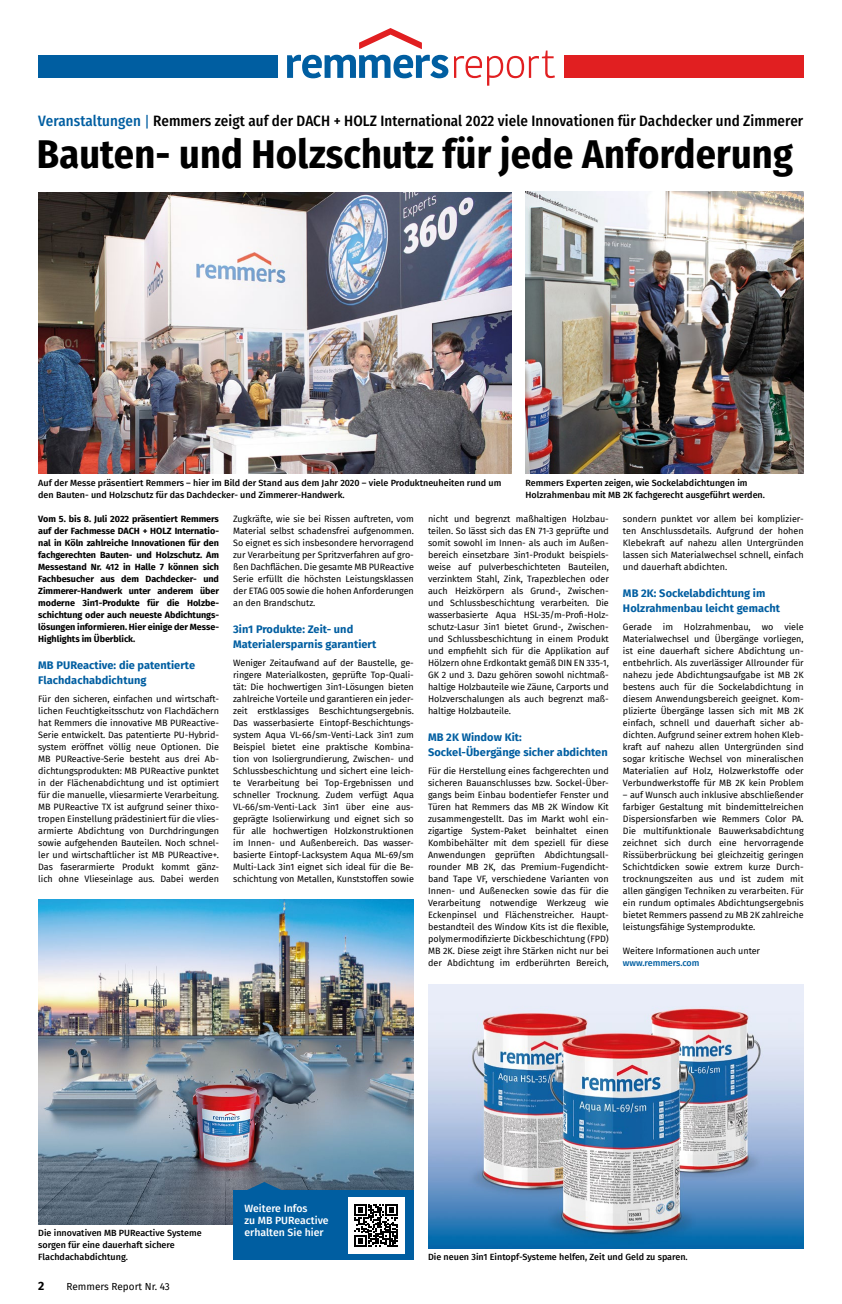
<style>
.page{position:relative;width:842px;height:1304px;background:#fff}
.page>*{position:absolute;margin:0;border:0;box-sizing:border-box;transform-origin:0 0}
.t1{font:700 40px "Fira Sans Condensed";letter-spacing:.005em;color:#000}
.t2{font:500 15px "Fira Sans Condensed";letter-spacing:.005em;color:#000}
.t3{font:700 12px "Fira Sans";color:#000}
.t4{font:700 11px/15px "Fira Sans";letter-spacing:.005em;color:#005ea1}
.t5{font:500 10.5px/12px "Fira Sans";color:#fff}
.t6{font:10px "Fira Sans";color:#000}
.t7{font:9px/12px "Fira Sans";letter-spacing:-.005em;color:#000;text-align:justify}
.t8{font:500 9px/12px "Fira Sans";color:#000}
.t9{font:700 9px/12px "Fira Sans";letter-spacing:-.005em;color:#000;text-align:justify}
.t10{font:500 9px "Fira Sans";letter-spacing:-.005em;color:#005ea1}
.s1{color:#005ea1}
.s2{font-weight:400;color:#005ea1}
</style>
<div class="page">
<div style="left:38px;top:55px;width:240px;height:23px;background:#005ea1"></div>
<div style="left:564px;top:55px;width:240px;height:23px;background:#e11f21"></div>
<svg style="left:287px;top:55px;width:161px;height:23px"></svg>
<svg style="left:359px;top:28px;width:63px;height:21px"></svg>
<svg style="left:454px;top:51px;width:101px;height:35px"></svg>
<img style="left:38px;top:192px;width:473px;height:282px">
<img style="left:525px;top:192px;width:279px;height:282px">
<img style="left:38px;top:900px;width:376px;height:324px">
<img style="left:428px;top:984px;width:376px;height:264px">
<svg style="left:240px;top:1182px;width:48px;height:9px"></svg>
<div style="left:233px;top:1191px;width:181px;height:69px;background:#005ea1"></div>
<div style="left:348px;top:1197px;width:56px;height:57px;background:#fff"></div>
<svg style="left:355px;top:1204px;width:43px;height:43px"></svg>
<h2 class="t2" style="left:38px;top:109px;width:766px"><span class="s1">Veranstaltungen</span> <span class="s2">|</span> Remmers zeigt auf der DACH + HOLZ International 2022 viele Innovationen für Dachdecker und Zimmerer</h2>
<h1 class="t1" style="left:37px;top:121px;width:757px">Bauten- und Holzschutz für jede Anforderung</h1>
<p class="t8" style="left:38px;top:476px;width:464px">Auf der Messe präsentiert Remmers – hier im Bild der Stand aus dem Jahr 2020 – viele Produktneuheiten rund um den Bauten- und Holzschutz für das Dachdecker- und Zimmerer-Handwerk.</p>
<p class="t8" style="left:525px;top:476px;width:241px">Remmers Experten zeigen, wie Sockelabdichtungen im<br>Holzrahmenbau mit MB 2K fachgerecht ausgeführt werden.</p>
<p class="t9" style="left:38px;top:512px;width:182px">Vom 5. bis 8. Juli 2022 präsentiert Remmers auf der Fachmesse DACH + HOLZ Internatio&shy;nal in Köln zahlreiche Innovationen für den fachgerechten Bauten- und Holzschutz. Am Messestand Nr. 412 in Halle 7 können sich Fachbesucher aus dem Dachdecker- und Zimmerer-Handwerk unter anderem über moderne 3in1-Produkte für die Holzbe&shy;schichtung oder auch neueste Abdichtungs&shy;lösungen informieren. Hier einige der Messe-Highlights im Überblick.</p>
<p class="t4" style="left:38px;top:657px;width:158px">MB PUReactive: die patentierte<br>Flachdachabdichtung</p>
<p class="t7" style="left:38px;top:693px;width:182px">Für den sicheren, einfachen und wirtschaft&shy;lichen Feuchtigkeitsschutz von Flachdächern hat Remmers die innovative MB PUReactive-Serie entwickelt. Das patentierte PU-Hybrid&shy;system eröffnet völlig neue Optionen. Die MB PUReactive-Serie besteht aus drei Ab&shy;dichtungsprodukten: MB PUReactive punktet in der Flächenabdichtung und ist optimiert für die manuelle, vliesarmierte Verarbeitung.<br>MB PUReactive TX ist aufgrund seiner thixo&shy;tropen Einstellung prädestiniert für die vlies&shy;armierte Abdichtung von Durchdringungen sowie aufgehenden Bauteilen. Noch schnel&shy;ler und wirtschaftlicher ist MB PUReactive+.<br>Das faserarmierte Produkt kommt gänz&shy;lich ohne Vlieseinlage aus. Dabei werden</p>
<p class="t7" style="left:233px;top:513px;width:182px">Zugkräfte, wie sie bei Rissen auftreten, vom Material selbst schadensfrei aufgenommen.<br>So eignet es sich insbesondere hervorragend zur Verarbeitung per Spritzverfahren auf gro&shy;ßen Dachflächen. Die gesamte MB PUReactive Serie erfüllt die höchsten Leistungsklassen der ETAG 005 sowie die hohen Anforderungen an den Brandschutz.</p>
<p class="t4" style="left:233px;top:621px;width:145px">3in1 Produkte: Zeit- und<br>Materialersparnis garantiert</p>
<p class="t7" style="left:233px;top:657px;width:182px">Weniger Zeitaufwand auf der Baustelle, ge&shy;ringere Materialkosten, geprüfte Top-Quali&shy;tät: Die hochwertigen 3in1-Lösungen bieten zahlreiche Vorteile und garantieren ein jeder&shy;zeit erstklassiges Beschichtungsergebnis.<br>Das wasserbasierte Eintopf-Beschichtungs&shy;system Aqua VL-66/sm-Venti-Lack 3in1 zum Beispiel bietet eine praktische Kombina&shy;tion von Isoliergrundierung, Zwischen- und Schlussbeschichtung und sichert eine leich&shy;te Verarbeitung bei Top-Ergebnissen und schneller Trocknung. Zudem verfügt Aqua VL-66/sm-Venti-Lack 3in1 über eine aus&shy;geprägte Isolierwirkung und eignet sich so für alle hochwertigen Holzkonstruktionen im Innen- und Außenbereich. Das wasser&shy;basierte Eintopf-Lacksystem Aqua ML-69/sm Multi-Lack 3in1 eignet sich ideal für die Be&shy;schichtung von Metallen, Kunststoffen sowie</p>
<p class="t7" style="left:428px;top:513px;width:182px">nicht und begrenzt maßhaltigen Holzbau&shy;teilen. So lässt sich das EN 71-3 geprüfte und somit sowohl im Innen- als auch im Außen&shy;bereich einsetzbare 3in1-Produkt beispiels&shy;weise auf pulverbeschichteten Bauteilen, verzinktem Stahl, Zink, Trapezblechen oder auch Heizkörpern als Grund-, Zwischen&shy;und Schlussbeschichtung verarbeiten. Die wasserbasierte Aqua HSL-35/m-Profi-Holz&shy;schutz-Lasur 3in1 bietet Grund-, Zwischen&shy;und Schlussbeschichtung in einem Produkt und empfiehlt sich für die Applikation auf Hölzern ohne Erdkontakt gemäß DIN EN 335-1, GK 2 und 3. Dazu gehören sowohl nichtmaß&shy;haltige Holzbauteile wie Zäune, Carports und Holzverschalungen als auch begrenzt maß&shy;haltige Holzbauteile.</p>
<p class="t4" style="left:428px;top:729px;width:181px">MB 2K Window Kit:<br>Sockel-Übergänge sicher abdichten</p>
<p class="t7" style="left:428px;top:765px;width:182px">Für die Herstellung eines fachgerechten und sicheren Bauanschlusses bzw. Sockel-Über&shy;gangs beim Einbau bodentiefer Fenster und Türen hat Remmers das MB 2K Window Kit zusammengestellt. Das im Markt wohl ein&shy;zigartige System-Paket beinhaltet einen Kombibehälter mit dem speziell für diese Anwendungen geprüften Abdichtungsall&shy;rounder MB 2K, das Premium-Fugendicht&shy;band Tape VF, verschiedene Varianten von Innen- und Außenecken sowie das für die Verarbeitung notwendige Werkzeug wie Eckenpinsel und Flächenstreicher. Haupt&shy;bestandteil des Window Kits ist die flexible, polymermodifizierte Dickbeschichtung (FPD)<br>MB 2K. Diese zeigt ihre Stärken nicht nur bei der Abdichtung im erdberührten Bereich,</p>
<p class="t7" style="left:623px;top:513px;width:182px">sondern punktet vor allem bei komplizier&shy;ten Anschlussdetails. Aufgrund der hohen Klebekraft auf nahezu allen Untergründen lassen sich Materialwechsel schnell, einfach und dauerhaft abdichten.</p>
<p class="t4" style="left:623px;top:585px;width:159px">MB 2K: Sockelabdichtung im<br>Holzrahmenbau leicht gemacht</p>
<p class="t7" style="left:623px;top:621px;width:182px">Gerade im Holzrahmenbau, wo viele Materialwechsel und Übergänge vorliegen, ist eine dauerhaft sichere Abdichtung un&shy;entbehrlich. Als zuverlässiger Allrounder für nahezu jede Abdichtungsaufgabe ist MB 2K bestens auch für die Sockelabdichtung in diesem Anwendungsbereich geeignet. Kom&shy;plizierte Übergänge lassen sich mit MB 2K einfach, schnell und dauerhaft sicher ab&shy;dichten. Aufgrund seiner extrem hohen Kleb&shy;kraft auf nahezu allen Untergründen sind sogar kritische Wechsel von mineralischen Materialien auf Holz, Holzwerkstoffe oder Verbundwerkstoffe für MB 2K kein Problem</p>
<p class="t7" style="left:623px;top:789px;width:182px">– auf Wunsch auch inklusive abschließender farbiger Gestaltung mit bindemittelreichen Dispersionsfarben wie Remmers Color PA.<br>Die multifunktionale Bauwerksabdichtung zeichnet sich durch eine hervorragende Rissüberbrückung bei gleichzeitig geringen Schichtdicken sowie extrem kurze Durch&shy;trocknungszeiten aus und ist zudem mit allen gängigen Techniken zu verarbeiten. Für ein rundum optimales Abdichtungsergebnis bietet Remmers passend zu MB 2K zahlreiche leistungsfähige Systemprodukte.</p>
<p class="t7" style="left:623px;top:945px;width:139px">Weitere Informationen auch unter</p>
<p class="t10" style="left:623px;top:956px;width:78px">www.remmers.com</p>
<p class="t8" style="left:38px;top:1226px;width:165px">Die innovativen MB PUReactive Systeme sorgen für eine dauerhaft sichere<br>Flachdachabdichtung.</p>
<h3 class="t3" style="left:38px;top:1276px;width:8px">2</h3>
<p class="t6" style="left:67px;top:1279px;width:105px">Remmers Report Nr. 43</p>
<p class="t5" style="left:244px;top:1202px;width:86px">Weitere Infos<br>zu MB PUReactive erhalten Sie hier</p>
<p class="t8" style="left:428px;top:1250px;width:261px">Die neuen 3in1 Eintopf-Systeme helfen, Zeit und Geld zu sparen.</p>
</div>
